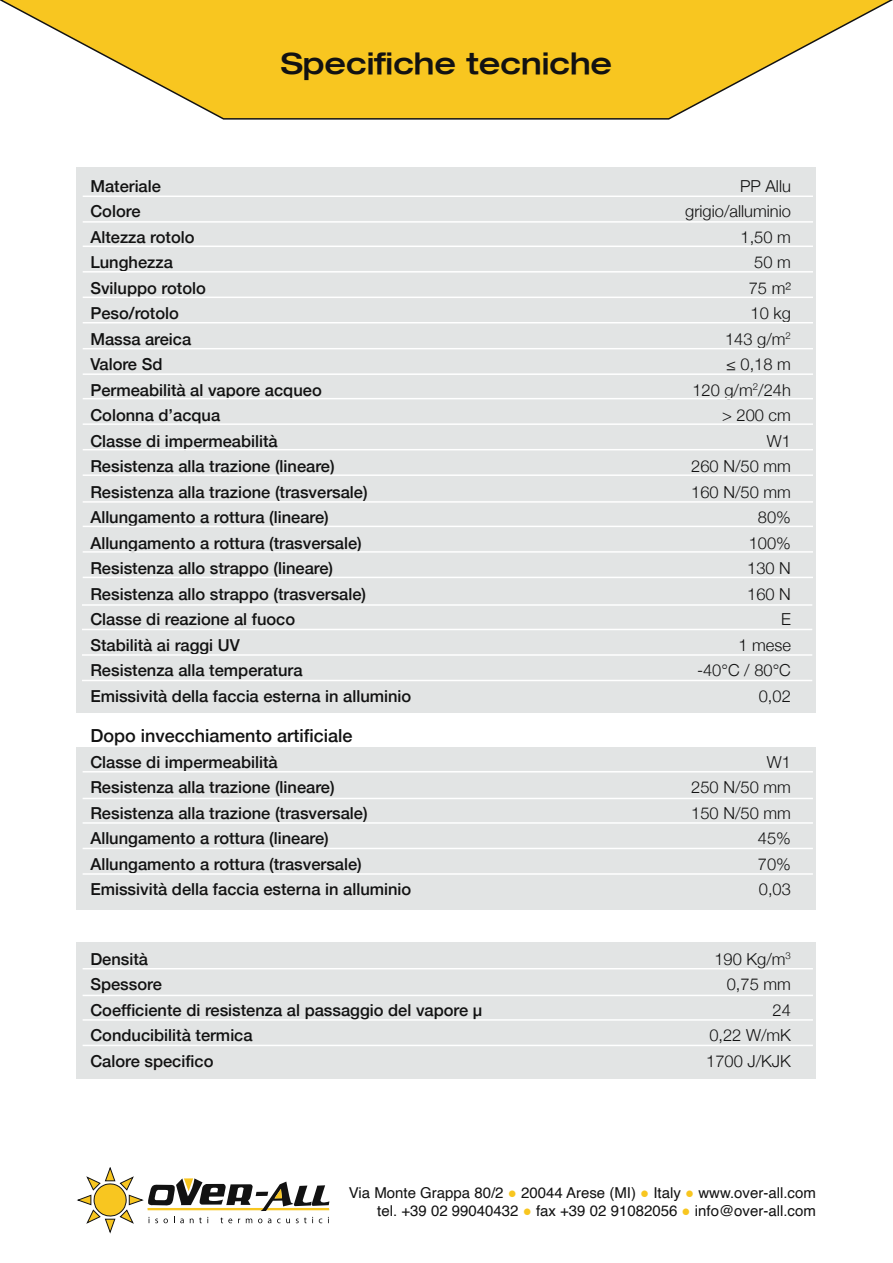
<style>
.page{position:relative;width:893px;height:1263px;background:#fff}
.page>*{position:absolute;margin:0;border:0;box-sizing:border-box;transform-origin:0 0}
.t1{font:500 expanded 30px "Helvetica Neue LT";color:#121212}
.t2{font:500 18px "Helvetica Neue";color:#121212}
.t3{font:500 16.5px "Helvetica Neue";color:#121212}
.t4{font:300 16.5px "Helvetica Neue";color:#121212}
.t5{font:15px/18px "Helvetica";color:#121212;text-align:right}
.s1{color:#f8c620}
</style>
<div class="page">
<div style="left:77px;top:747px;width:739px;height:163px;background:#e2e4e4"></div>
<div style="left:77px;top:167px;width:739px;height:546px;background:#e2e4e4"></div>
<hr style="left:83px;top:246px;width:730px;height:1px;background:#fff">
<hr style="left:83px;top:271px;width:730px;height:2px;background:#fff">
<hr style="left:83px;top:297px;width:730px;height:1px;background:#fff">
<hr style="left:83px;top:322px;width:730px;height:1px;background:#fff">
<hr style="left:83px;top:196px;width:730px;height:1px;background:#fff">
<hr style="left:83px;top:221px;width:730px;height:2px;background:#fff">
<hr style="left:83px;top:398px;width:730px;height:1px;background:#fff">
<hr style="left:83px;top:423px;width:730px;height:2px;background:#fff">
<hr style="left:83px;top:449px;width:730px;height:1px;background:#fff">
<hr style="left:83px;top:474px;width:730px;height:2px;background:#fff">
<hr style="left:83px;top:348px;width:730px;height:1px;background:#fff">
<hr style="left:83px;top:373px;width:730px;height:2px;background:#fff">
<hr style="left:83px;top:526px;width:730px;height:1px;background:#fff">
<hr style="left:83px;top:551px;width:730px;height:2px;background:#fff">
<hr style="left:83px;top:577px;width:730px;height:1px;background:#fff">
<hr style="left:83px;top:501px;width:730px;height:2px;background:#fff">
<hr style="left:83px;top:771px;width:730px;height:1px;background:#fff">
<hr style="left:83px;top:822px;width:730px;height:2px;background:#fff">
<hr style="left:83px;top:848px;width:730px;height:1px;background:#fff">
<hr style="left:83px;top:873px;width:730px;height:2px;background:#fff">
<hr style="left:83px;top:798px;width:730px;height:1px;background:#fff">
<hr style="left:82px;top:629px;width:730px;height:1px;background:#fff">
<hr style="left:82px;top:654px;width:730px;height:2px;background:#fff">
<hr style="left:82px;top:680px;width:730px;height:1px;background:#fff">
<hr style="left:82px;top:604px;width:730px;height:2px;background:#fff">
<svg style="left:0;top:0;width:893px;height:120px"></svg>
<svg style="left:78px;top:1167px;width:251px;height:65px"></svg>
<div style="left:77px;top:942px;width:739px;height:136px;background:#e2e4e4"></div>
<hr style="left:83px;top:968px;width:730px;height:1px;background:#fff">
<hr style="left:83px;top:1019px;width:730px;height:2px;background:#fff">
<hr style="left:83px;top:1045px;width:730px;height:1px;background:#fff">
<hr style="left:83px;top:995px;width:730px;height:1px;background:#fff">
<h1 class="t1" style="left:281px;top:45px;width:333px">Specifiche tecniche</h1>
<p class="t3" style="left:90px;top:173px;width:72px">Materiale</p>
<p class="t4" style="left:740px;top:172px;width:52px">PP Allu</p>
<p class="t3" style="left:90px;top:198px;width:52px">Colore</p>
<p class="t4" style="left:685px;top:198px;width:107px">grigio/alluminio</p>
<p class="t3" style="left:90px;top:223px;width:106px">Altezza rotolo</p>
<p class="t4" style="left:740px;top:223px;width:52px">1,50 m</p>
<p class="t3" style="left:90px;top:249px;width:84px">Lunghezza</p>
<p class="t4" style="left:754px;top:249px;width:38px">50 m</p>
<p class="t3" style="left:90px;top:274px;width:117px">Sviluppo rotolo</p>
<p class="t4" style="left:749px;top:274px;width:44px">75 m²</p>
<p class="t3" style="left:90px;top:300px;width:90px">Peso/rotolo</p>
<p class="t4" style="left:751px;top:300px;width:42px">10 kg</p>
<p class="t3" style="left:90px;top:325px;width:102px">Massa areica</p>
<p class="t4" style="left:725px;top:325px;width:67px">143 g/m<sup>2</sup></p>
<p class="t3" style="left:90px;top:351px;width:74px">Valore Sd</p>
<p class="t4" style="left:726px;top:351px;width:66px">≤ 0,18 m</p>
<p class="t3" style="left:90px;top:376px;width:233px">Permeabilità al vapore acqueo</p>
<p class="t4" style="left:692px;top:376px;width:100px">120 g/m<sup>2</sup>/24h</p>
<p class="t3" style="left:90px;top:402px;width:131px">Colonna d’acqua</p>
<p class="t4" style="left:722px;top:402px;width:70px">&gt; 200 cm</p>
<p class="t3" style="left:90px;top:427px;width:189px">Classe di impermeabilità</p>
<p class="t4" style="left:767px;top:427px;width:26px">W1</p>
<p class="t3" style="left:90px;top:453px;width:246px">Resistenza alla trazione (lineare)</p>
<p class="t4" style="left:691px;top:453px;width:101px">260 N/50 mm</p>
<p class="t3" style="left:90px;top:478px;width:279px">Resistenza alla trazione (trasversale)</p>
<p class="t4" style="left:691px;top:478px;width:101px">160 N/50 mm</p>
<p class="t3" style="left:90px;top:504px;width:240px">Allungamento a rottura (lineare)</p>
<p class="t4" style="left:758px;top:504px;width:35px">80%</p>
<p class="t3" style="left:90px;top:529px;width:273px">Allungamento a rottura (trasversale)</p>
<p class="t4" style="left:749px;top:529px;width:44px">100%</p>
<p class="t3" style="left:90px;top:555px;width:244px">Resistenza allo strappo (lineare)</p>
<p class="t4" style="left:747px;top:555px;width:45px">130 N</p>
<p class="t3" style="left:90px;top:580px;width:277px">Resistenza allo strappo (trasversale)</p>
<p class="t4" style="left:747px;top:580px;width:45px">160 N</p>
<p class="t3" style="left:90px;top:606px;width:206px">Classe di reazione al fuoco</p>
<p class="t4" style="left:781px;top:606px;width:11px">E</p>
<p class="t3" style="left:90px;top:631px;width:151px">Stabilità ai raggi UV</p>
<p class="t4" style="left:738px;top:631px;width:54px">1 mese</p>
<p class="t3" style="left:90px;top:657px;width:214px">Resistenza alla temperatura</p>
<p class="t4" style="left:697px;top:657px;width:95px">-40°C / 80°C</p>
<p class="t3" style="left:90px;top:682px;width:322px">Emissività della faccia esterna in alluminio</p>
<p class="t4" style="left:759px;top:682px;width:34px">0,02</p>
<p class="t2" style="left:90px;top:721px;width:264px">Dopo invecchiamento artificiale</p>
<p class="t3" style="left:90px;top:749px;width:189px">Classe di impermeabilità</p>
<p class="t4" style="left:767px;top:748px;width:26px">W1</p>
<p class="t3" style="left:90px;top:774px;width:246px">Resistenza alla trazione (lineare)</p>
<p class="t4" style="left:691px;top:774px;width:101px">250 N/50 mm</p>
<p class="t3" style="left:90px;top:799px;width:279px">Resistenza alla trazione (trasversale)</p>
<p class="t4" style="left:691px;top:799px;width:101px">150 N/50 mm</p>
<p class="t3" style="left:90px;top:825px;width:240px">Allungamento a rottura (lineare)</p>
<p class="t4" style="left:758px;top:825px;width:35px">45%</p>
<p class="t3" style="left:90px;top:850px;width:273px">Allungamento a rottura (trasversale)</p>
<p class="t4" style="left:758px;top:850px;width:35px">70%</p>
<p class="t3" style="left:90px;top:876px;width:322px">Emissività della faccia esterna in alluminio</p>
<p class="t4" style="left:759px;top:876px;width:34px">0,03</p>
<p class="t3" style="left:90px;top:946px;width:59px">Densità</p>
<p class="t4" style="left:714px;top:946px;width:78px">190 Kg/m<sup>3</sup></p>
<p class="t3" style="left:90px;top:971px;width:73px">Spessore</p>
<p class="t4" style="left:727px;top:971px;width:66px">0,75 mm</p>
<p class="t3" style="left:90px;top:997px;width:393px">Coefficiente di resistenza al passaggio del vapore µ</p>
<p class="t4" style="left:773px;top:997px;width:20px">24</p>
<p class="t3" style="left:90px;top:1022px;width:164px">Conducibilità termica</p>
<p class="t4" style="left:709px;top:1022px;width:83px">0,22 W/mK</p>
<p class="t3" style="left:90px;top:1048px;width:125px">Calore specifico</p>
<p class="t4" style="left:706px;top:1048px;width:86px">1700 J/KJK</p>
<p class="t5" style="left:349px;top:1184px;width:469px">Via Monte Grappa 80/2 <span class="s1">●</span> 20044 Arese (MI) <span class="s1">●</span> Italy <span class="s1">●</span> www.over-all.com tel. +39 02 99040432 <span class="s1">●</span> fax +39 02 91082056 <span class="s1">●</span> info@over-all.com</p>
</div>
